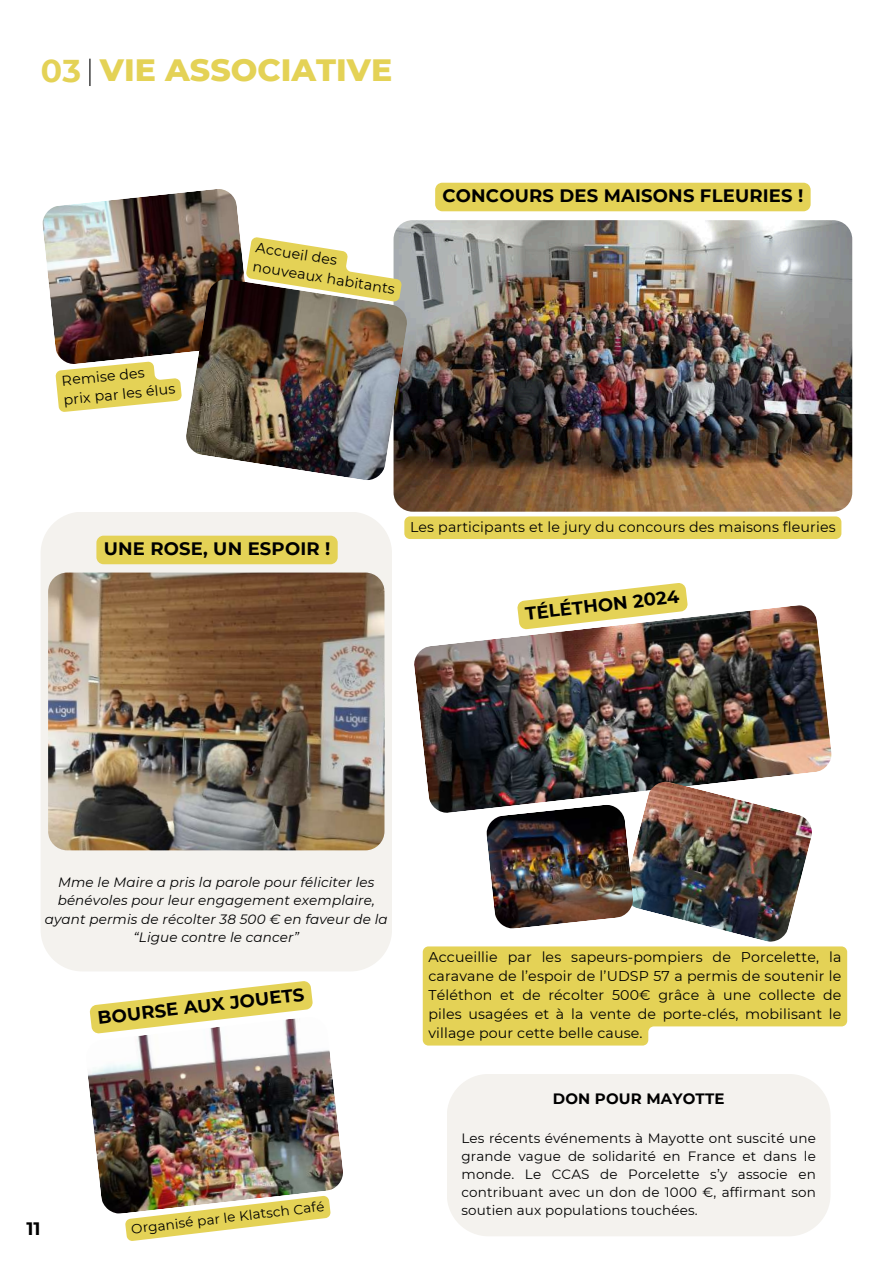
<style>
.page{position:relative;width:894px;height:1264px;background:#fff}
.page>*{position:absolute;margin:0;border:0;box-sizing:border-box;transform-origin:0 0}
.t1{font:800 31.5px "Montserrat";color:#e4d256}
.t2{font:700 18px "Montserrat";letter-spacing:.01em;color:#000}
.t3{font:700 15px "Montserrat";letter-spacing:.01em;color:#000}
.t4{font:14.25px/19.2px "Montserrat";letter-spacing:.01em;color:#000}
.t5{font:14.1px/19.2px "Montserrat";color:#000}
.t6{font:13.5px/18px "Montserrat";letter-spacing:.01em;color:#000;text-align:justify}
.t7{font:italic 13.5px/18px "Montserrat";letter-spacing:.01em;color:#000;text-align:center}
.s1{font-weight:700}
</style>
<div class="page">
<img style="left:42px;top:189px;width:203px;height:170px">
<div style="left:41px;top:512px;width:351px;height:459px;background:#f4f2ee"></div>
<img style="left:393px;top:220px;width:459px;height:291px;border-radius:19px">
<img style="left:185px;top:278px;width:222px;height:203px">
<div style="left:404px;top:516px;width:437px;height:23px;background:#e4d256"></div>
<svg style="left:245px;top:236px;width:160px;height:66px"></svg>
<svg style="left:55px;top:359px;width:127px;height:53px"></svg>
<div style="left:435px;top:183px;width:375px;height:28px;background:#e4d256"></div>
<img style="left:48px;top:572px;width:336px;height:278px;border-radius:19px">
<div style="left:96px;top:535px;width:241px;height:29px;background:#e4d256;border-radius:7px"></div>
<img style="left:414px;top:605px;width:418px;height:208px">
<svg style="left:516px;top:583px;width:172px;height:47px"></svg>
<img style="left:623px;top:781px;width:189px;height:161px">
<img style="left:486px;top:804px;width:147px;height:125px">
<svg style="left:422px;top:946px;width:424px;height:99px;background:#e6d666"></svg>
<img style="left:88px;top:1034px;width:255px;height:179px">
<svg style="left:89px;top:981px;width:224px;height:53px"></svg>
<svg style="left:125px;top:1195px;width:206px;height:46px"></svg>
<svg style="left:89px;top:59px;width:1px;height:27px"></svg>
<div style="left:447px;top:1074px;width:383px;height:162px;background:#f4f2ee"></div>
<h1 class="t1" style="left:41px;top:50px;width:353px"><span class="s1">03</span> VIE ASSOCIATIVE</h1>
<p class="t4" style="left:61px;top:371px;width:113px;rotate:-6deg">Remise des prix par les élus</p>
<p class="t5" style="left:257px;top:238px;width:145px;rotate:9deg">Accueil des nouveaux habitants</p>
<p class="t2" style="left:442px;top:185px;width:362px">CONCOURS DES MAISONS FLEURIES !</p>
<p class="t2" style="left:104px;top:537px;width:228px">UNE ROSE, UN ESPOIR !</p>
<p class="t4" style="left:410px;top:517px;width:427px">Les participants et le jury du concours des maisons fleuries</p>
<p class="t2" style="left:524px;top:603px;width:156px;rotate:-7deg">TÉLÉTHON 2024</p>
<p class="t7" style="left:45px;top:873px;width:344px">Mme le Maire a pris la parole pour féliciter les bénévoles pour leur engagement exemplaire, ayant permis de récolter 38 500 € en faveur de la “Ligue contre le cancer”</p>
<p class="t2" style="left:96px;top:1007px;width:209px;rotate:-7deg">BOURSE AUX JOUETS</p>
<p class="t2" style="left:26px;top:1217px;width:16px">11</p>
<p class="t6" style="left:130px;top:1220px;width:196px;rotate:-7deg">Organisé par le Klatsch Café</p>
<p class="t4" style="left:428px;top:947px;width:414px;text-align:justify">Accueillie par les sapeurs-pompiers de Porcelette, la caravane de l’espoir de l’UDSP 57 a permis de soutenir le Téléthon et de récolter 500€ grâce à une collecte de piles usagées et à la vente de porte-clés, mobilisant le village pour cette belle cause.</p>
<p class="t3" style="left:552px;top:1089px;width:173px">DON POUR MAYOTTE</p>
<p class="t6" style="left:461px;top:1128px;width:356px">Les récents événements à Mayotte ont suscité une grande vague de solidarité en France et dans le monde. Le CCAS de Porcelette s’y associe en contribuant avec un don de 1000 €, affirmant son soutien aux populations touchées.</p>
</div>
